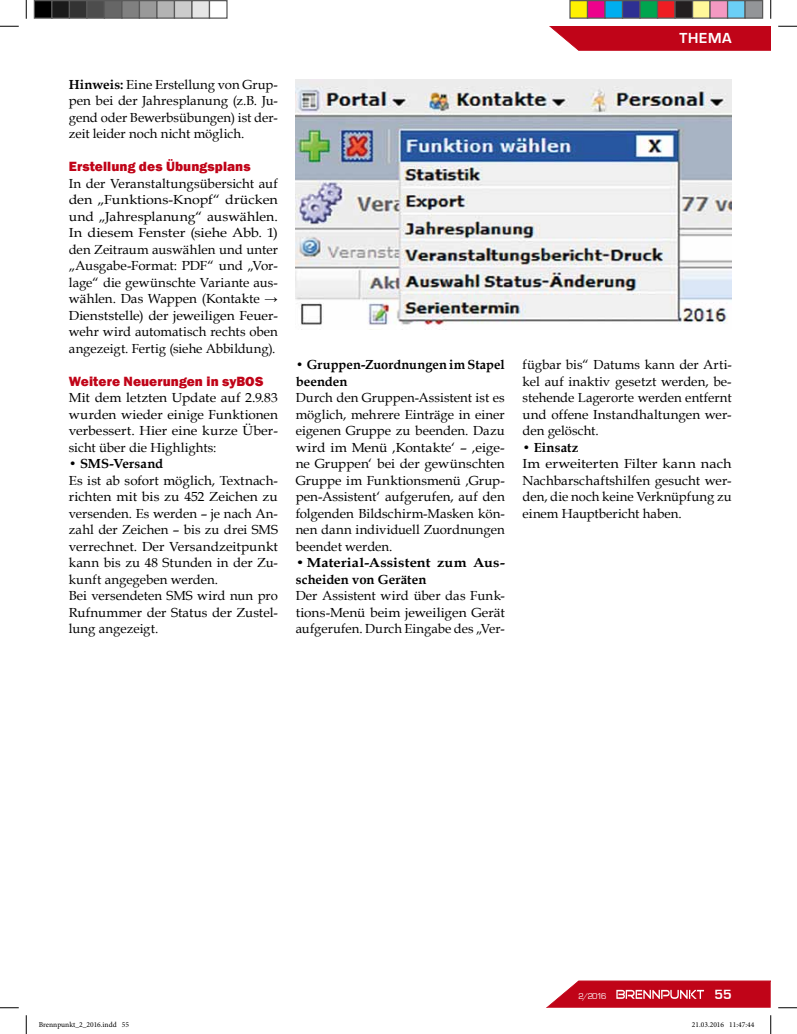
<style>
.page{position:relative;width:797px;height:1034px;background:#fff}
.page>*{position:absolute;margin:0;border:0;box-sizing:border-box;transform-origin:0 0}
.t1{font:700 15px "Eurostile";letter-spacing:.05em;color:#fff}
.t2{font:800 13.75px "Franklin Gothic";letter-spacing:.005em;color:#c00418}
.t3{font:700 13.75px "Eurostile";color:#fff}
.t4{font:13.12px/16.5px "Book Antiqua";letter-spacing:.005em;color:#000;text-align:justify}
.t5{font:13.12px/16.5px "Book Antiqua";letter-spacing:.005em;color:#000;text-align:justify;scale:1.1 1}
.t6{font:13.12px/16.5px "Book Antiqua";letter-spacing:.005em;color:#000;text-align:justify;scale:1.04 1}
.t7{font:700 13.12px/16.5px "Book Antiqua";letter-spacing:.005em;color:#000}
.t8{font:700 13.12px/16.5px "Book Antiqua";letter-spacing:.005em;color:#000;scale:1.1 1}
.t9{font:8.75px "Eurostile";color:#fff}
.t10{font:7.5px "Minion Pro";color:#000}
.s1{font-weight:700}
</style>
<div class="page">
<img style="left:296px;top:79px;width:435px;height:251px">
<svg style="left:549px;top:26px;width:221px;height:25px;background:#c41628"></svg>
<svg style="left:546px;top:980px;width:224px;height:28px;background:#c92a3b"></svg>
<svg style="left:0;top:25px;width:19px;height:2px"></svg>
<svg style="left:778px;top:25px;width:19px;height:2px"></svg>
<svg style="left:0;top:1007px;width:19px;height:2px"></svg>
<svg style="left:778px;top:1007px;width:19px;height:2px"></svg>
<svg style="left:25px;top:0;width:2px;height:19px"></svg>
<svg style="left:25px;top:1015px;width:2px;height:19px"></svg>
<svg style="left:770px;top:0;width:1px;height:19px"></svg>
<svg style="left:770px;top:1015px;width:1px;height:19px"></svg>
<div style="left:34px;top:1px;width:18px;height:17px;background:#000"></div>
<div style="left:34px;top:0;width:18px;height:19px;border:1px solid #595959"></div>
<div style="left:52px;top:1px;width:17px;height:17px;background:#1a1a1a"></div>
<div style="left:51px;top:0;width:19px;height:19px;border:1px solid #595959"></div>
<div style="left:69px;top:1px;width:18px;height:17px;background:#333"></div>
<div style="left:69px;top:0;width:19px;height:19px;border:1px solid #595959"></div>
<div style="left:87px;top:1px;width:17px;height:17px;background:#4d4d4d"></div>
<div style="left:86px;top:0;width:19px;height:19px;border:1px solid #595959"></div>
<div style="left:104px;top:1px;width:18px;height:17px;background:#666"></div>
<div style="left:104px;top:0;width:18px;height:19px;border:1px solid #595959"></div>
<div style="left:122px;top:1px;width:17px;height:17px;background:#808080"></div>
<div style="left:121px;top:0;width:19px;height:19px;border:1px solid #595959"></div>
<div style="left:139px;top:1px;width:18px;height:17px;background:#999"></div>
<div style="left:139px;top:0;width:19px;height:19px;border:1px solid #595959"></div>
<div style="left:157px;top:1px;width:17px;height:17px;background:#b3b3b3"></div>
<div style="left:156px;top:0;width:19px;height:19px;border:1px solid #595959"></div>
<div style="left:174px;top:1px;width:18px;height:17px;background:#ccc"></div>
<div style="left:174px;top:0;width:18px;height:19px;border:1px solid #595959"></div>
<div style="left:192px;top:1px;width:17px;height:17px;background:#e6e6e6"></div>
<div style="left:191px;top:0;width:19px;height:19px;border:1px solid #595959"></div>
<div style="left:209px;top:0;width:19px;height:19px;border:1px solid #595959"></div>
<div style="left:570px;top:1px;width:17px;height:17px;background:#fff101"></div>
<div style="left:569px;top:0;width:19px;height:19px;border:1px solid #595959"></div>
<div style="left:587px;top:1px;width:18px;height:17px;background:#ed028c"></div>
<div style="left:587px;top:0;width:18px;height:19px;border:1px solid #595959"></div>
<div style="left:605px;top:1px;width:17px;height:17px;background:#00aeef"></div>
<div style="left:604px;top:0;width:19px;height:19px;border:1px solid #595959"></div>
<div style="left:622px;top:1px;width:18px;height:17px;background:#2e3092"></div>
<div style="left:622px;top:0;width:18px;height:19px;border:1px solid #595959"></div>
<div style="left:640px;top:1px;width:17px;height:17px;background:#00a54f"></div>
<div style="left:639px;top:0;width:19px;height:19px;border:1px solid #595959"></div>
<div style="left:657px;top:1px;width:18px;height:17px;background:#ee1d23"></div>
<div style="left:657px;top:0;width:18px;height:19px;border:1px solid #595959"></div>
<div style="left:675px;top:1px;width:17px;height:17px;background:#231f20"></div>
<div style="left:674px;top:0;width:19px;height:19px;border:1px solid #595959"></div>
<div style="left:692px;top:1px;width:18px;height:17px;background:#fff79a"></div>
<div style="left:692px;top:0;width:18px;height:19px;border:1px solid #595959"></div>
<div style="left:710px;top:1px;width:17px;height:17px;background:#f499c2"></div>
<div style="left:709px;top:0;width:19px;height:19px;border:1px solid #595959"></div>
<div style="left:727px;top:1px;width:18px;height:17px;background:#6bcff6"></div>
<div style="left:727px;top:0;width:18px;height:19px;border:1px solid #595959"></div>
<div style="left:745px;top:1px;width:17px;height:17px;background:#939598"></div>
<div style="left:744px;top:0;width:19px;height:19px;border:1px solid #595959"></div>
<p class="t4" style="left:69px;top:76px;width:211px"><span class="s1">Hinweis:</span> Eine Erstellung von Grup&shy;pen bei der Jahresplanung (z.B. Ju&shy;gend oder Bewerbsübungen) ist der&shy;zeit leider noch nicht möglich.</p>
<p class="t2" style="left:69px;top:158px;width:183px">Erstellung des Übungsplans</p>
<p class="t4" style="left:69px;top:175px;width:211px">In der Veranstaltungsübersicht auf den „Funktions-Knopf“ drücken und „Jahresplanung“ auswählen.<br>In diesem Fenster (siehe Abb. 1) den Zeitraum auswählen und unter „Ausgabe-Format: PDF“ und „Vor&shy;lage“ die gewünschte Variante aus&shy;wählen. Das Wappen (Kontakte → Dienststelle) der jeweiligen Feuer&shy;wehr wird automatisch rechts oben angezeigt. Fertig (siehe Abbildung).</p>
<p class="t2" style="left:69px;top:372px;width:196px">Weitere Neuerungen in syBOS</p>
<p class="t6" style="left:69px;top:389px;width:203px">Mit dem letzten Update auf 2.9.83 wurden wieder einige Funktionen verbessert. Hier eine kurze Über&shy;sicht über die Highlights:</p>
<p class="t7" style="left:69px;top:456px;width:96px">• SMS-Versand</p>
<p class="t4" style="left:69px;top:472px;width:211px;text-align:left">Es ist ab sofort möglich, Textnach&shy;richten mit bis zu 452 Zeichen zu versenden. Es werden – je nach An&shy;zahl der Zeichen – bis zu drei SMS verrechnet. Der Versandzeitpunkt kann bis zu 48 Stunden in der Zu&shy;kunft angegeben werden.<br>Bei versendeten SMS wird nun pro<br>Rufnummer der Status der Zustel&shy;lung angezeigt.</p>
<p class="t7" style="left:296px;top:357px;width:211px">• Gruppen-Zuordnungen im Stapel beenden</p>
<p class="t4" style="left:296px;top:389px;width:211px">Durch den Gruppen-Assistent ist es möglich, mehrere Einträge in einer eigenen Gruppe zu beenden. Dazu wird im Menü ‚Kontakte‘ – ‚eige&shy;ne Gruppen‘ bei der gewünschten Gruppe im Funktionsmenü ‚Grup&shy;pen-Assistent‘ aufgerufen, auf den folgenden Bildschirm-Masken kön&shy;nen dann individuell Zuordnungen beendet werden.</p>
<p class="t8" style="left:296px;top:555px;width:192px">• Material-Assistent zum Aus&shy;scheiden von Geräten</p>
<p class="t4" style="left:296px;top:587px;width:211px">Der Assistent wird über das Funk&shy;tions-Menü beim jeweiligen Gerät aufgerufen. Durch Eingabe des „Ver-</p>
<p class="t1" style="left:679px;top:30px;width:54px">THEMA</p>
<p class="t4" style="left:522px;top:356px;width:211px">fügbar bis“ Datums kann der Arti&shy;kel auf inaktiv gesetzt werden, be&shy;stehende Lagerorte werden entfernt und offene Instandhaltungen wer&shy;den gelöscht.</p>
<p class="t7" style="left:522px;top:439px;width:57px">• Einsatz</p>
<p class="t5" style="left:522px;top:455px;width:192px">Im erweiterten Filter kann nach Nachbarschaftshilfen gesucht wer&shy;den, die noch keine Verknüpfung zu einem Hauptbericht haben.</p>
<p class="t9" style="left:578px;top:991px;width:30px">2/2016</p>
<p class="t3" style="left:714px;top:987px;width:19px">55</p>
<p class="t10" style="left:39px;top:1019px;width:92px">Brennpunkt_2_2016.indd 55</p>
<p class="t10" style="left:692px;top:1019px;width:64px">21.03.2016 11:47:44</p>
</div>
